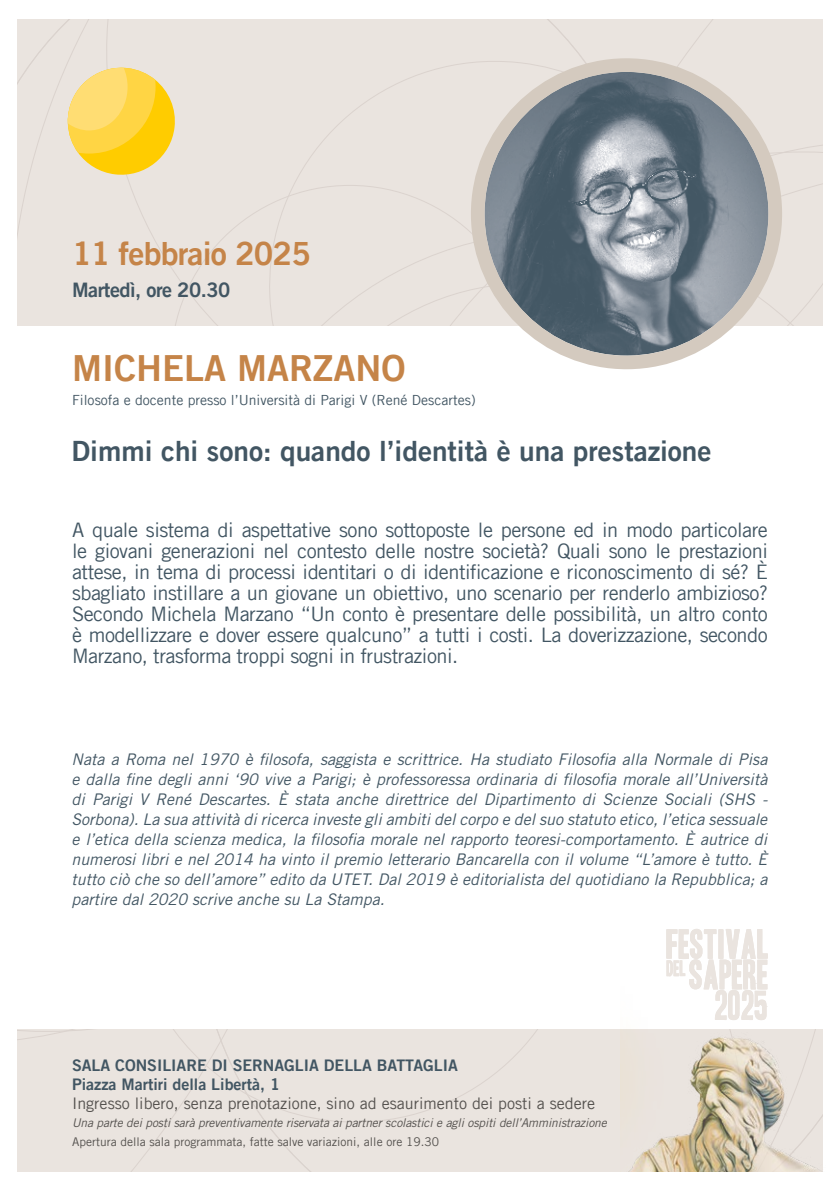
<style>
.page{position:relative;width:840px;height:1191px;background:#fff}
.page>*{position:absolute;margin:0;border:0;box-sizing:border-box;transform-origin:0 0}
.t1{font:36px "Trade Gothic LT Com Bd 2";color:#c58448}
.t2{font:32px "Trade Gothic LT Com Bd 2";letter-spacing:-.025em;color:#c58448}
.t3{font:28px "Trade Gothic LT Com Bd 2";color:#425663}
.t4{font:20px/21px "Trade Gothic LT Com";letter-spacing:-.025em;color:#425663;text-align:justify}
.t5{font:20px "Trade Gothic LT Com Bd 2";letter-spacing:-.025em;color:#425663}
.t6{font:italic 16px/20px "Trade Gothic LT Com";color:#425663;text-align:justify}
.t7{font:16px/19.2px "Trade Gothic LT Com Bd 2";color:#425663}
.t8{font:16px "Trade Gothic LT Com";color:#54514e}
.t9{font:14px "Trade Gothic LT Com";color:#425663}
.t10{font:italic 12px "Trade Gothic LT Com";letter-spacing:-.01em;color:#54514e}
.t11{font:12px "Trade Gothic LT Com";color:#54514e}
</style>
<div class="page">
<div style="left:17px;top:1029px;width:603px;height:143px;background:#eae4df"></div>
<div style="left:17px;top:19px;width:805px;height:306px;background:#eae4df"></div>
<div style="left:357px;top:151px;width:465px;height:174px;background:#eae4df"></div>
<svg style="left:464px;top:52px;width:324px;height:318px;background:#a0a5aa"></svg>
<img style="left:620px;top:955px;width:203px;height:217px">
<svg style="left:68px;top:67px;width:109px;height:111px;background:#f9d863"></svg>
<svg style="left:666px;top:929px;width:101px;height:91px"></svg>
<h2 class="t2" style="left:72px;top:234px;width:240px">11 febbraio 2025</h2>
<p class="t5" style="left:72px;top:278px;width:160px">Martedì, ore 20.30</p>
<h1 class="t1" style="left:72px;top:346px;width:334px">MICHELA MARZANO</h1>
<p class="t9" style="left:72px;top:392px;width:405px">Filosofa e docente presso l’Università di Parigi V (René Descartes)</p>
<h3 class="t3" style="left:71px;top:434px;width:641px">Dimmi chi sono: quando l’identità è una prestazione</h3>
<p class="t4" style="left:72px;top:519px;width:697px">A quale sistema di aspettative sono sottoposte le persone ed in modo particolare le giovani generazioni nel contesto delle nostre società? Quali sono le prestazioni attese, in tema di processi identitari o di identificazione e riconoscimento di sé? È sbagliato instillare a un giovane un obiettivo, uno scenario per renderlo ambizioso?<br>Secondo Michela Marzano “Un conto è presentare delle possibilità, un altro conto è modellizzare e dover essere qualcuno” a tutti i costi. La doverizzazione, secondo Marzano, trasforma troppi sogni in frustrazioni.</p>
<p class="t6" style="left:71px;top:749px;width:697px">Nata a Roma nel 1970 è filosofa, saggista e scrittrice. Ha studiato Filosofia alla Normale di Pisa e dalla fine degli anni ‘90 vive a Parigi; è professoressa ordinaria di filosofia morale all’Università di Parigi V René Descartes. È stata anche direttrice del Dipartimento di Scienze Sociali (SHS - Sorbona). La sua attività di ricerca investe gli ambiti del corpo e del suo statuto etico, l’etica sessuale e l’etica della scienza medica, la filosofia morale nel rapporto teoresi-comportamento. È autrice di numerosi libri e nel 2014 ha vinto il premio letterario Bancarella con il volume “L’amore è tutto. È tutto ciò che so dell’amore” edito da UTET. Dal 2019 è editorialista del quotidiano la Repubblica; a partire dal 2020 scrive anche su La Stampa.</p>
<p class="t7" style="left:72px;top:1055px;width:387px">SALA CONSILIARE DI SERNAGLIA DELLA BATTAGLIA<br>Piazza Martiri della Libertà, 1</p>
<p class="t8" style="left:72px;top:1093px;width:524px">Ingresso libero, senza prenotazione, sino ad esaurimento dei posti a sedere</p>
<p class="t10" style="left:72px;top:1115px;width:536px">Una parte dei posti sarà preventivamente riservata ai partner scolastici e agli ospiti dell’Amministrazione</p>
<p class="t11" style="left:72px;top:1134px;width:368px">Apertura della sala programmata, fatte salve variazioni, alle ore 19.30</p>
</div>
